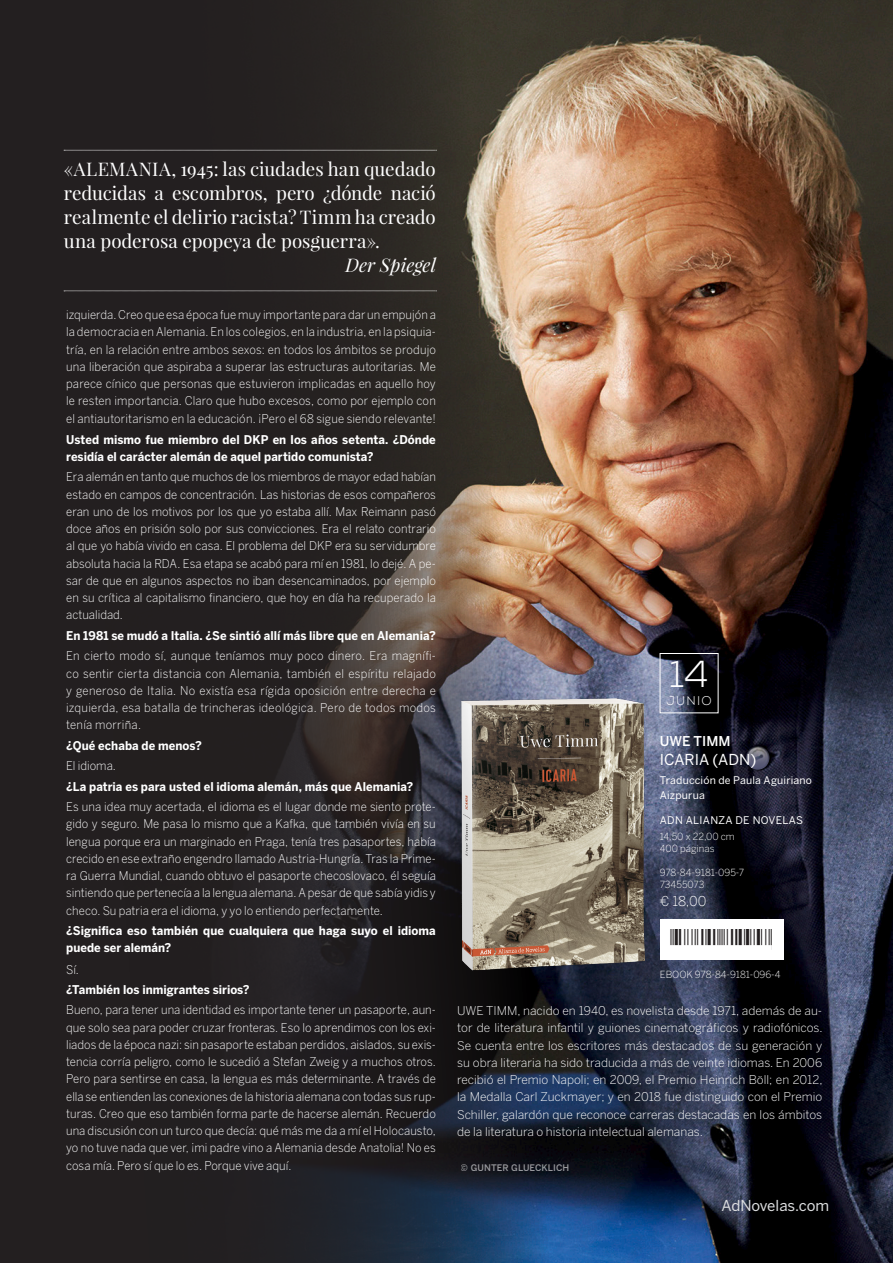
<style>
.page{position:relative;width:893px;height:1263px;background:#fff}
.page>*{position:absolute;margin:0;border:0;box-sizing:border-box;transform-origin:0 0}
.t1{font:300 37.5px "Nexa";color:#fff}
._06_barras{font:30px "EA Naa";color:#231f20}
._01_0_destacado_nexa{font:18.75px/24px "Playfair Display";color:#fff;text-align:justify}
._01_0_destacado_nexa-2{font:italic 18.75px "Playfair Display";color:#fff}
.t2{font:15px "Benton Sans";color:#dcdddf}
._02_titulo{font:15px "Benton Sans";color:#fff}
._01_autor{font:500 13.5px "Benton Sans";color:#fff}
._05_pvp{font:300 13.5px "Benton Sans";color:#fff}
.t3{font:300 12.6px "Nexa";letter-spacing:.1em;color:#fff}
.respuesta{font:300 12px/17.2px "Benton Sans";letter-spacing:.005em;color:#fff;text-align:justify;scale:.95 1}
._03_biografía{font:300 12px/17.2px "Benton Sans";color:#fff;text-align:justify}
.respuesta-2{font:700 12px/17.2px "Benton Sans";letter-spacing:.005em;color:#fff;scale:.95 1}
._02_3_traduccion{font:10.5px/15px "Benton Sans";letter-spacing:.02em;color:#fff}
._03_colección{font:10.5px "Benton Sans";letter-spacing:.03em;color:#fff}
._04_datos_gral{font:300 9.75px "Benton Sans";color:#fff}
._09_ebook{font:300 9.75px "Benton Sans";color:#fff}
.t4{font:500 9px "Benton Sans";letter-spacing:.01em;color:#ececee}
</style>
<div class="page">
<img style="left:0;top:0;width:893px;height:1263px">
<svg style="left:64px;top:290px;width:373px;height:1px"></svg>
<svg style="left:64px;top:150px;width:373px;height:1px"></svg>
<div style="left:660px;top:653px;width:58px;height:60px;border:1px solid #fff"></div>
<img style="left:460px;top:698px;width:184px;height:273px">
<svg style="left:746px;top:746px;width:23px;height:24px"></svg>
<div style="left:661px;top:919px;width:123px;height:40px;background:#fff"></div>
<p class="_01_0_destacado_nexa" style="left:64px;top:157px;width:374px">«ALEMANIA, 1945: las ciudades han quedado reducidas a escombros, pero ¿dónde nació realmente el delirio racista? Timm ha creado una poderosa epopeya de posguerra».</p>
<p class="_01_0_destacado_nexa-2" style="left:345px;top:253px;width:92px">Der Spiegel</p>
<p class="respuesta" style="left:66px;top:306px;width:391px">izquierda. Creo que esa época fue muy importante para dar un empujón a la democracia en Alemania. En los colegios, en la industria, en la psiquia&shy;tría, en la relación entre ambos sexos: en todos los ámbitos se produjo una liberación que aspiraba a superar las estructuras autoritarias. Me parece cínico que personas que estuvieron implicadas en aquello hoy le resten importancia. Claro que hubo excesos, como por ejemplo con el antiautoritarismo en la educación. ¡Pero el 68 sigue siendo relevante!</p>
<p class="respuesta-2" style="left:66px;top:431px;width:391px">Usted mismo fue miembro del DKP en los años setenta. ¿Dónde residía el carácter alemán de aquel partido comunista?</p>
<p class="respuesta" style="left:66px;top:468px;width:391px">Era alemán en tanto que muchos de los miembros de mayor edad habían estado en campos de concentración. Las historias de esos compañeros eran uno de los motivos por los que yo estaba allí. Max Reimann pasó doce años en prisión solo por sus convicciones. Era el relato contrario al que yo había vivido en casa. El problema del DKP era su servidumbre absoluta hacia la RDA. Esa etapa se acabó para mí en 1981, lo dejé. A pe&shy;sar de que en algunos aspectos no iban desencaminados, por ejemplo en su crítica al capitalismo financiero, que hoy en día ha recuperado la actualidad.</p>
<p class="respuesta-2" style="left:66px;top:627px;width:391px">En 1981 se mudó a Italia. ¿Se sintió allí más libre que en Alemania?</p>
<p class="respuesta" style="left:66px;top:647px;width:391px">En cierto modo sí, aunque teníamos muy poco dinero. Era magnífi&shy;co sentir cierta distancia con Alemania, también el espíritu relajado y generoso de Italia. No existía esa rígida oposición entre derecha e izquierda, esa batalla de trincheras ideológica. Pero de todos modos tenía morriña.</p>
<p class="respuesta-2" style="left:66px;top:737px;width:144px">¿Qué echaba de menos?</p>
<p class="respuesta" style="left:66px;top:757px;width:54px">El idioma.</p>
<p class="respuesta-2" style="left:66px;top:777px;width:367px">¿La patria es para usted el idioma alemán, más que Alemania?</p>
<p class="respuesta" style="left:66px;top:798px;width:391px">Es una idea muy acertada, el idioma es el lugar donde me siento prote&shy;gido y seguro. Me pasa lo mismo que a Kafka, que también vivía en su lengua porque era un marginado en Praga, tenía tres pasaportes, había crecido en ese extraño engendro llamado Austria-Hungría. Tras la Prime&shy;ra Guerra Mundial, cuando obtuvo el pasaporte checoslovaco, él seguía sintiendo que pertenecía a la lengua alemana. A pesar de que sabía yidis y checo. Su patria era el idioma, y yo lo entiendo perfectamente.</p>
<p class="respuesta-2" style="left:66px;top:922px;width:391px">¿Significa eso también que cualquiera que haga suyo el idioma puede ser alemán?</p>
<p class="respuesta" style="left:66px;top:960px;width:15px">Sí.</p>
<p class="respuesta-2" style="left:66px;top:981px;width:195px">¿También los inmigrantes sirios?</p>
<p class="respuesta" style="left:66px;top:1001px;width:391px">Bueno, para tener una identidad es importante tener un pasaporte, aun&shy;que solo sea para poder cruzar fronteras. Eso lo aprendimos con los exi&shy;liados de la época nazi: sin pasaporte estaban perdidos, aislados, su exis&shy;tencia corría peligro, como le sucedió a Stefan Zweig y a muchos otros.<br>Pero para sentirse en casa, la lengua es más determinante. A través de ella se entienden las conexiones de la historia alemana con todas sus rup&shy;turas. Creo que eso también forma parte de hacerse alemán. Recuerdo una discusión con un turco que decía: qué más me da a mí el Holocausto, yo no tuve nada que ver, ¡mi padre vino a Alemania desde Anatolia! No es cosa mía. Pero sí que lo es. Porque vive aquí.</p>
<p class="_03_biografía" style="left:457px;top:1002px;width:367px">UWE TIMM, nacido en 1940, es novelista desde 1971, además de au&shy;tor de literatura infantil y guiones cinematográficos y radiofónicos.<br>Se cuenta entre los escritores más destacados de su generación y su obra literaria ha sido traducida a más de veinte idiomas. En 2006 recibió el Premio Napoli; en 2009, el Premio Heinrich Böll; en 2012, la Medalla Carl Zuckmayer; y en 2018 fue distinguido con el Premio Schiller, galardón que reconoce carreras destacadas en los ámbitos de la literatura o historia intelectual alemanas.</p>
<p class="t1" style="left:669px;top:652px;width:41px">14</p>
<p class="t3" style="left:666px;top:693px;width:47px">JUNIO</p>
<p class="_01_autor" style="left:660px;top:733px;width:72px">UWE TIMM</p>
<p class="_02_titulo" style="left:660px;top:750px;width:98px">ICARIA (ADN)</p>
<p class="_02_3_traduccion" style="left:660px;top:772px;width:154px">Traducción de Paula Aguiriano<br>Aizpurua</p>
<p class="_03_colección" style="left:660px;top:813px;width:145px">ADN ALIANZA DE NOVELAS</p>
<p class="_04_datos_gral" style="left:660px;top:830px;width:76px">14,50 x 22,00 cm</p>
<p class="_04_datos_gral" style="left:660px;top:842px;width:56px">400 páginas</p>
<p class="_04_datos_gral" style="left:660px;top:866px;width:86px">978-84-9181-095-7</p>
<p class="_04_datos_gral" style="left:660px;top:878px;width:46px">73455073</p>
<p class="_05_pvp" style="left:660px;top:893px;width:48px">€ 18,00</p>
<p class="_06_barras" style="left:668px;top:926px;width:105px">*HYYEZB|810957]</p>
<p class="_09_ebook" style="left:660px;top:969px;width:122px">EBOOK 978-84-9181-096-4</p>
<p class="t4" style="left:461px;top:1162px;width:110px">© GUNTER GLUECKLICH</p>
<p class="t2" style="left:721px;top:1197px;width:109px">AdNovelas.com</p>
</div>
